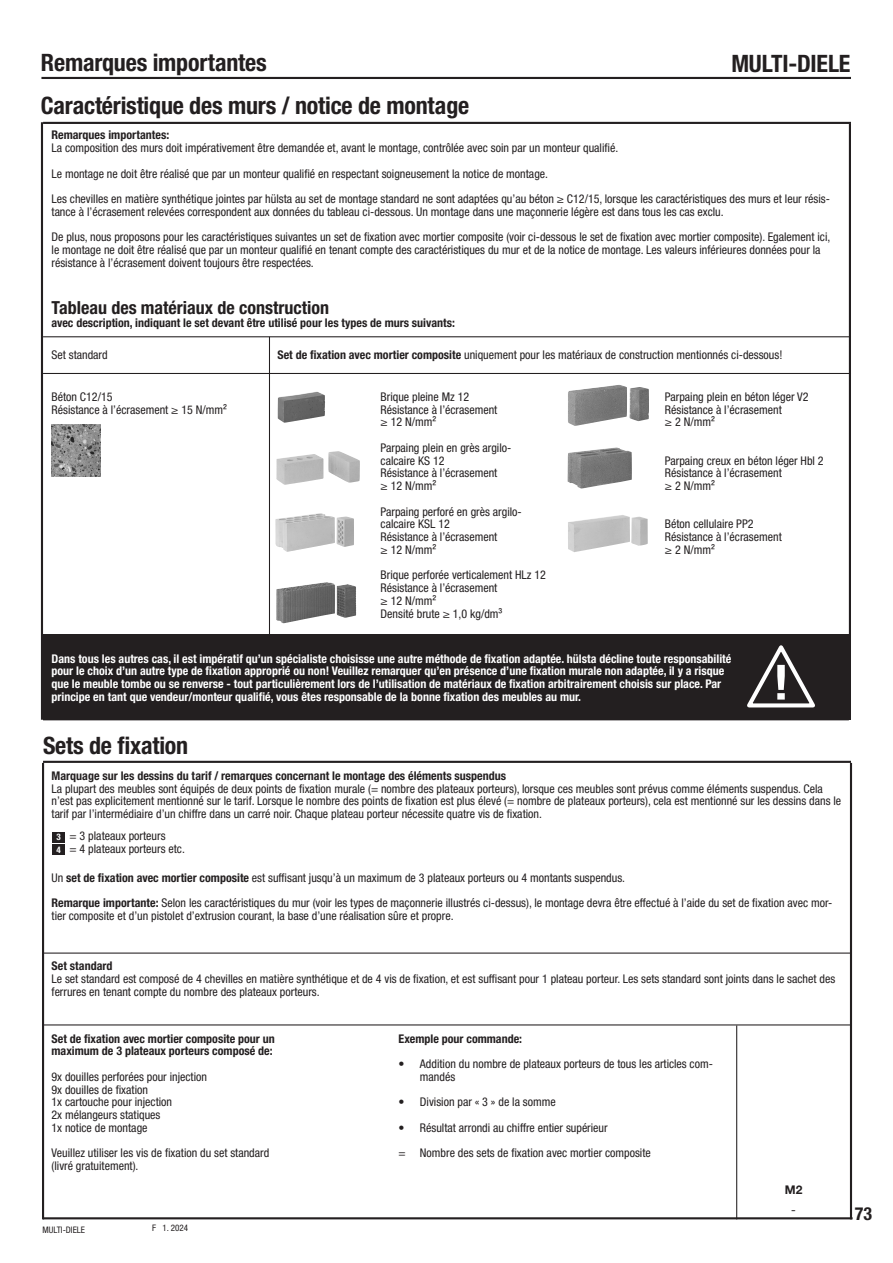
<style>
.page{position:relative;width:893px;height:1263px;background:#fff}
.page>*{position:absolute;margin:0;border:0;box-sizing:border-box;transform-origin:0 0}
.t1{font:700 condensed 24px "Helvetica Neue LTW1 G";letter-spacing:-.01em;color:#231f20}
.t2{font:700 condensed 18px "Helvetica Neue LTW1 G";color:#231f20}
.t3{font:condensed 12px/12.8px "Helvetica Neue LTW1 G";color:#231f20}
.t4{font:700 condensed 12px/12.8px "Helvetica Neue LTW1 G";color:#fff}
.t5{font:700 condensed 12px/12.8px "Helvetica Neue LTW1 G";color:#231f20}
.t6{font:700 12px "Helvetica Neue LTW1 G";color:#231f20}
.t7{font:12px "Helvetica Neue LTW1 G";color:#231f20}
.t8{font:condensed 9px "Helvetica Neue LTW1 G";color:#231f20}
.t9{font:700 condensed 9px "Helvetica Neue LTW1 G";color:#fff}
.s1{font-weight:700}
</style>
<div class="page">
<hr style="left:43px;top:1217px;width:810px;height:2px;background:#231f20">
<div style="left:43px;top:635px;width:808px;height:85px;background:#231f20"></div>
<img style="left:276px;top:451px;width:84px;height:34px">
<img style="left:275px;top:513px;width:79px;height:39px">
<img style="left:276px;top:582px;width:80px;height:41px">
<hr style="left:43px;top:122px;width:808px;height:2px;background:#231f20">
<hr style="left:43px;top:1024px;width:808px;height:1px;background:#231f20">
<hr style="left:41px;top:122px;width:2px;height:598px;background:#231f20">
<hr style="left:849px;top:124px;width:2px;height:596px;background:#231f20">
<hr style="left:736px;top:1025px;width:1px;height:194px;background:#231f20">
<hr style="left:850px;top:763px;width:2px;height:456px;background:#231f20">
<hr style="left:42px;top:763px;width:2px;height:456px;background:#231f20">
<hr style="left:43px;top:952px;width:808px;height:2px;background:#231f20">
<div style="left:52px;top:832px;width:13px;height:10px;background:#231f20"></div>
<div style="left:52px;top:845px;width:13px;height:10px;background:#231f20"></div>
<hr style="left:43px;top:761px;width:808px;height:2px;background:#231f20">
<hr style="left:43px;top:336px;width:808px;height:1px;background:#231f20">
<hr style="left:43px;top:634px;width:808px;height:1px;background:#231f20">
<hr style="left:269px;top:337px;width:1px;height:297px;background:#231f20">
<hr style="left:43px;top:373px;width:808px;height:1px;background:#231f20">
<img style="left:568px;top:515px;width:80px;height:37px">
<img style="left:568px;top:447px;width:64px;height:42px">
<img style="left:52px;top:424px;width:49px;height:53px">
<img style="left:568px;top:385px;width:81px;height:41px">
<img style="left:278px;top:392px;width:47px;height:31px">
<svg style="left:747px;top:645px;width:68px;height:63px"></svg>
<hr style="left:41px;top:77px;width:810px;height:2px;background:#231f20">
<p class="t1" style="left:41px;top:48px;width:227px">Remarques importantes</p>
<h1 class="t1" style="left:731px;top:49px;width:121px">MULTI-DIELE</h1>
<p class="t1" style="left:41px;top:91px;width:430px">Caractéristique des murs / notice de montage</p>
<p class="t5" style="left:52px;top:129px;width:119px">Remarques importantes:</p>
<p class="t3" style="left:52px;top:142px;width:568px">La composition des murs doit impérativement être demandée et, avant le montage, contrôlée avec soin par un monteur qualifié.</p>
<p class="t3" style="left:52px;top:167px;width:498px">Le montage ne doit être réalisé que par un monteur qualifié en respectant soigneusement la notice de montage.</p>
<p class="t3" style="left:52px;top:193px;width:780px">Les chevilles en matière synthétique jointes par hülsta au set de montage standard ne sont adaptées qu’au béton ≥ C12/15, lorsque les caractéristiques des murs et leur résis&shy;tance à l’écrasement relevées correspondent aux données du tableau ci-dessous. Un montage dans une maçonnerie légère est dans tous les cas exclu.</p>
<p class="t3" style="left:52px;top:231px;width:780px">De plus, nous proposons pour les caractéristiques suivantes un set de fixation avec mortier composite (voir ci-dessous le set de fixation avec mortier composite). Egalement ici, le montage ne doit être réalisé que par un monteur qualifié en tenant compte des caractéristiques du mur et de la notice de montage. Les valeurs inférieures données pour la résistance à l’écrasement doivent toujours être respectées.</p>
<p class="t2" style="left:52px;top:297px;width:279px">Tableau des matériaux de construction</p>
<p class="t5" style="left:52px;top:316px;width:405px">avec description, indiquant le set devant être utilisé pour les types de murs suivants:</p>
<p class="t3" style="left:52px;top:349px;width:58px">Set standard</p>
<p class="t3" style="left:277px;top:349px;width:507px"><span class="s1">Set de fixation avec mortier composite</span> uniquement pour les matériaux de construction mentionnés ci-dessous!</p>
<p class="t3" style="left:665px;top:390px;width:145px">Parpaing plein en béton léger V2</p>
<p class="t3" style="left:665px;top:403px;width:118px">Résistance à l’écrasement ≥ 2 N/mm²</p>
<p class="t3" style="left:665px;top:454px;width:160px">Parpaing creux en béton léger Hbl 2</p>
<p class="t3" style="left:665px;top:467px;width:118px">Résistance à l’écrasement ≥ 2 N/mm²</p>
<p class="t3" style="left:665px;top:518px;width:90px">Béton cellulaire PP2</p>
<p class="t3" style="left:665px;top:531px;width:118px">Résistance à l’écrasement ≥ 2 N/mm²</p>
<p class="t3" style="left:52px;top:390px;width:63px">Béton C12/15</p>
<p class="t3" style="left:52px;top:403px;width:177px">Résistance à l’écrasement ≥ 15 N/mm²</p>
<p class="t3" style="left:381px;top:390px;width:90px">Brique pleine Mz 12</p>
<p class="t3" style="left:381px;top:403px;width:118px">Résistance à l’écrasement ≥ 12 N/mm²</p>
<p class="t3" style="left:381px;top:441px;width:132px">Parpaing plein en grès argilo&shy;calcaire KS 12</p>
<p class="t3" style="left:381px;top:467px;width:118px">Résistance à l’écrasement ≥ 12 N/mm²</p>
<p class="t3" style="left:381px;top:505px;width:143px">Parpaing perforé en grès argilo&shy;calcaire KSL 12</p>
<p class="t3" style="left:381px;top:531px;width:118px">Résistance à l’écrasement ≥ 12 N/mm²</p>
<p class="t3" style="left:381px;top:569px;width:167px">Brique perforée verticalement HLz 12</p>
<p class="t3" style="left:381px;top:582px;width:118px">Résistance à l’écrasement ≥ 12 N/mm²</p>
<p class="t3" style="left:381px;top:607px;width:123px">Densité brute ≥ 1,0 kg/dm³</p>
<p class="t4" style="left:52px;top:652px;width:681px">Dans tous les autres cas, il est impératif qu’un spécialiste choisisse une autre méthode de fixation adaptée. hülsta décline toute responsabilité pour le choix d’un autre type de fixation approprié ou non! Veuillez remarquer qu’en présence d’une fixation murale non adaptée, il y a risque que le meuble tombe ou se renverse - tout particulièrement lors de l’utilisation de matériaux de fixation arbitrairement choisis sur place. Par principe en tant que vendeur/monteur qualifié, vous êtes responsable de la bonne fixation des meubles au mur.</p>
<p class="t1" style="left:43px;top:731px;width:147px">Sets de fixation</p>
<p class="t5" style="left:52px;top:769px;width:456px">Marquage sur les dessins du tarif / remarques concernant le montage des éléments suspendus</p>
<p class="t3" style="left:52px;top:782px;width:791px">La plupart des meubles sont équipés de deux points de fixation murale (= nombre des plateaux porteurs), lorsque ces meubles sont prévus comme éléments suspendus. Cela n’est pas explicitement mentionné sur le tarif. Lorsque le nombre des points de fixation est plus élevé (= nombre de plateaux porteurs), cela est mentionné sur les dessins dans le tarif par l’intermédiaire d’un chiffre dans un carré noir. Chaque plateau porteur nécessite quatre vis de fixation.</p>
<p class="t9" style="left:57px;top:832px;width:6px">3</p>
<p class="t9" style="left:57px;top:844px;width:6px">4</p>
<p class="t3" style="left:70px;top:830px;width:98px">= 3 plateaux porteurs</p>
<p class="t3" style="left:70px;top:843px;width:117px">= 4 plateaux porteurs etc.</p>
<p class="t3" style="left:52px;top:871px;width:575px">Un <span class="s1">set de fixation avec mortier composite</span> est suffisant jusqu’à un maximum de 3 plateaux porteurs ou 4 montants suspendus.</p>
<p class="t3" style="left:52px;top:897px;width:782px"><span class="s1">Remarque importante:</span> Selon les caractéristiques du mur (voir les types de maçonnerie illustrés ci-dessus), le montage devra être effectué à l’aide du set de fixation avec mor&shy;tier composite et d’un pistolet d’extrusion courant, la base d’une réalisation sûre et propre.</p>
<p class="t5" style="left:52px;top:960px;width:62px">Set standard</p>
<p class="t3" style="left:52px;top:972px;width:785px">Le set standard est composé de 4 chevilles en matière synthétique et de 4 vis de fixation, et est suffisant pour 1 plateau porteur. Les sets standard sont joints dans le sachet des ferrures en tenant compte du nombre des plateaux porteurs.</p>
<p class="t5" style="left:52px;top:1032px;width:225px">Set de fixation avec mortier composite pour un maximum de 3 plateaux porteurs composé de:</p>
<p class="t3" style="left:52px;top:1070px;width:157px">9x douilles perforées pour injection</p>
<p class="t3" style="left:52px;top:1083px;width:98px">9x douilles de fixation</p>
<p class="t3" style="left:52px;top:1096px;width:122px">1x cartouche pour injection</p>
<p class="t3" style="left:52px;top:1108px;width:110px">2x mélangeurs statiques</p>
<p class="t3" style="left:52px;top:1121px;width:98px">1x notice de montage</p>
<p class="t3" style="left:52px;top:1147px;width:219px">Veuillez utiliser les vis de fixation du set standard (livré gratuitement).</p>
<p class="t8" style="left:43px;top:1225px;width:44px">MULTI-DIELE</p>
<p class="t8" style="left:152px;top:1223px;width:38px">F 1. 2024</p>
<p class="t5" style="left:399px;top:1032px;width:125px">Exemple pour commande:</p>
<p class="t3" style="left:420px;top:1057px;width:294px;text-indent:-21px">• Addition du nombre de plateaux porteurs de tous les articles com&shy;mandés</p>
<p class="t3" style="left:399px;top:1096px;width:159px">• Division par « 3 » de la somme</p>
<p class="t3" style="left:399px;top:1121px;width:211px">• Résultat arrondi au chiffre entier supérieur</p>
<p class="t3" style="left:399px;top:1147px;width:254px">= Nombre des sets de fixation avec mortier composite</p>
<p class="t6" style="left:785px;top:1182px;width:19px">M2</p>
<p class="t7" style="left:791px;top:1202px;width:6px">-</p>
<h2 class="t2" style="left:855px;top:1202px;width:19px">73</h2>
</div>
